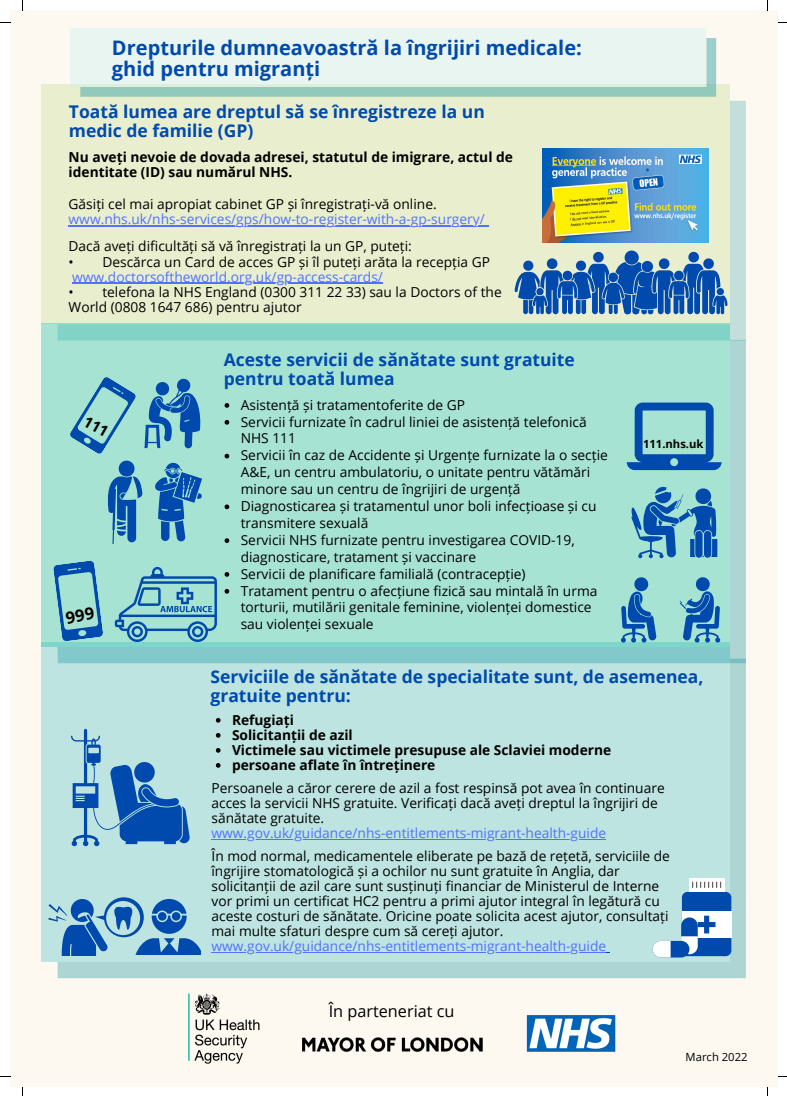
<style>
.page{position:relative;width:787px;height:1096px;background:#fff}
.page>*{position:absolute;margin:0;border:0;box-sizing:border-box;transform-origin:0 0}
.t1{font:700 20px "Open Sans";color:#004aad}
.t2{font:700 17.5px/18.8px "Open Sans";color:#004aad}
.t3{font:16.25px "Open Sans";color:#000}
.t4{font:13.75px/16.9px "Open Sans";color:#000}
.t5{font:700 13.75px/15.1px "Open Sans";color:#000}
.t6{font:13.75px "Open Sans";color:#5271ff}
.t7{font:700 11.25px "Open Sans";color:#000}
.t8{font:11.25px "Open Sans";color:#000}
.s1{color:#5271ff}
</style>
<div class="page">
<div style="left:10px;top:10px;width:768px;height:1076px;background:#fdf8f0"></div>
<div style="left:729px;top:101px;width:17px;height:239px;background:#c3dfdc"></div>
<div style="left:41px;top:84px;width:688px;height:240px;background:#e9efce"></div>
<div style="left:58px;top:663px;width:688px;height:315px;background:#add5d4"></div>
<div style="left:41px;top:642px;width:688px;height:319px;background:#bde4e1"></div>
<svg style="left:58px;top:340px;width:688px;height:323px;background:#90cccd"></svg>
<svg style="left:41px;top:323px;width:688px;height:323px;background:#a3e1d1"></svg>
<img style="left:542px;top:149px;width:166px;height:93px">
<svg style="left:71px;top:728px;width:119px;height:118px"></svg>
<svg style="left:621px;top:576px;width:35px;height:66px;background:#5a9cc1"></svg>
<svg style="left:679px;top:577px;width:41px;height:65px;background:#5c9ec1"></svg>
<svg style="left:514px;top:250px;width:213px;height:64px"></svg>
<svg style="left:631px;top:487px;width:86px;height:71px;background:#589ac1"></svg>
<div style="left:682px;top:891px;width:49px;height:65px;background:#004aad;border-radius:6px"></div>
<div style="left:689px;top:878px;width:35px;height:13px;background:#fff"></div>
<svg style="left:692px;top:882px;width:29px;height:5px"></svg>
<div style="left:682px;top:910px;width:49px;height:27px;background:#fff"></div>
<svg style="left:681px;top:915px;width:34px;height:39px"></svg>
<div style="left:653px;top:940px;width:36px;height:17px;background:#004aad;border-radius:8px"></div>
<svg style="left:653px;top:940px;width:18px;height:17px"></svg>
<svg style="left:48px;top:897px;width:153px;height:58px"></svg>
<svg style="left:627px;top:402px;width:94px;height:68px;background:#64a5c3"></svg>
<svg style="left:80px;top:38px;width:636px;height:59px;background:#94cabb"></svg>
<div style="left:71px;top:28px;width:635px;height:59px;background:#e9f5f0"></div>
<svg style="left:115px;top:567px;width:102px;height:75px;background:#7bbbc9"></svg>
<img style="left:302px;top:1037px;width:181px;height:15px">
<img style="left:526px;top:1015px;width:90px;height:35px">
<img style="left:188px;top:993px;width:72px;height:71px">
<svg style="left:225px;top:403px;width:4px;height:5px"></svg>
<svg style="left:225px;top:420px;width:4px;height:4px"></svg>
<svg style="left:225px;top:454px;width:4px;height:4px"></svg>
<svg style="left:225px;top:504px;width:4px;height:5px"></svg>
<svg style="left:225px;top:538px;width:4px;height:5px"></svg>
<svg style="left:225px;top:572px;width:4px;height:4px"></svg>
<svg style="left:225px;top:589px;width:4px;height:4px"></svg>
<hr style="left:69px;top:225px;width:416px;height:1px;background:#5271ff">
<hr style="left:72px;top:282px;width:311px;height:2px;background:#5271ff">
<svg style="left:216px;top:718px;width:5px;height:4px"></svg>
<svg style="left:216px;top:733px;width:5px;height:4px"></svg>
<svg style="left:216px;top:748px;width:5px;height:4px"></svg>
<svg style="left:216px;top:763px;width:5px;height:4px"></svg>
<hr style="left:211px;top:839px;width:395px;height:1px;background:#5271ff">
<hr style="left:211px;top:951px;width:395px;height:1px;background:#5271ff">
<svg style="left:53px;top:560px;width:51px;height:81px;background:#76b6c7"></svg>
<svg style="left:68px;top:375px;width:134px;height:169px;background:#7abac8"></svg>
<p class="t1" style="left:112px;top:33px;width:471px">Drepturile dumneavoastră la îngrijiri medicale:</p>
<p class="t1" style="left:112px;top:55px;width:210px">ghid pentru migranți</p>
<p class="t2" style="left:69px;top:102px;width:417px">Toată lumea are dreptul să se înregistreze la un medic de familie (GP)</p>
<p class="t5" style="left:69px;top:149px;width:446px">Nu aveți nevoie de dovada adresei, statutul de imigrare, actul de identitate (ID) sau numărul NHS.</p>
<p class="t4" style="left:69px;top:195px;width:370px">Găsiți cel mai apropiat cabinet GP și înregistrați-vă online.</p>
<p class="t6" style="left:69px;top:209px;width:418px">www.nhs.uk/nhs-services/gps/how-to-register-with-a-gp-surgery/</p>
<p class="t4" style="left:69px;top:238px;width:345px">Dacă aveți dificultăți să vă înregistrați la un GP, puteți:</p>
<p class="t4" style="left:69px;top:254px;width:423px;line-height:15.1px">• Descărca un Card de acces GP și îl puteți arăta la recepția GP <span class="s1">www.doctorsoftheworld.org.uk/gp-access-cards/</span></p>
<p class="t4" style="left:69px;top:284px;width:435px;line-height:15.1px">• telefona la NHS England (0300 311 22 33) sau la Doctors of the<br>World (0808 1647 686) pentru ajutor</p>
<p class="t2" style="left:224px;top:350px;width:352px">Aceste servicii de sănătate sunt gratuite pentru toată lumea</p>
<p class="t4" style="left:241px;top:396px;width:226px">Asistență și tratamentoferite de GP</p>
<p class="t4" style="left:241px;top:413px;width:347px">Servicii furnizate în cadrul liniei de asistență telefonică<br>NHS 111</p>
<p class="t4" style="left:241px;top:446px;width:369px">Servicii în caz de Accidente și Urgențe furnizate la o secție<br>A&amp;E, un centru ambulatoriu, o unitate pentru vătămări minore sau un centru de îngrijiri de urgență</p>
<p class="t4" style="left:241px;top:497px;width:357px">Diagnosticarea și tratamentul unor boli infecțioase și cu transmitere sexuală</p>
<p class="t4" style="left:241px;top:531px;width:335px">Servicii NHS furnizate pentru investigarea COVID-19, diagnosticare, tratament și vaccinare</p>
<p class="t4" style="left:241px;top:565px;width:286px">Servicii de planificare familială (contracepție)</p>
<p class="t4" style="left:241px;top:581px;width:358px">Tratament pentru o afecțiune fizică sau mintală în urma torturii, mutilării genitale feminine, violenței domestice sau violenței sexuale</p>
<p class="t7" style="left:643px;top:435px;width:62px">111.nhs.uk</p>
<p class="t2" style="left:211px;top:667px;width:494px">Serviciile de sănătate de specialitate sunt, de asemenea, gratuite pentru:</p>
<p class="t5" style="left:232px;top:711px;width:63px">Refugiați</p>
<p class="t5" style="left:232px;top:726px;width:122px">Solicitanții de azil</p>
<p class="t5" style="left:232px;top:741px;width:381px">Victimele sau victimele presupuse ale Sclaviei moderne</p>
<p class="t5" style="left:232px;top:756px;width:205px">persoane aflate în întreținere</p>
<p class="t4" style="left:211px;top:780px;width:455px;line-height:15px">Persoanele a căror cerere de azil a fost respinsă pot avea în continuare acces la servicii NHS gratuite. Verificați dacă aveți dreptul la îngrijiri de sănătate gratuite.</p>
<p class="t6" style="left:211px;top:823px;width:396px">www.gov.uk/guidance/nhs-entitlements-migrant-health-guide</p>
<p class="t4" style="left:211px;top:848px;width:460px;line-height:15px">În mod normal, medicamentele eliberate pe bază de rețetă, serviciile de îngrijire stomatologică și a ochilor nu sunt gratuite în Anglia, dar solicitanții de azil care sunt susținuți financiar de Ministerul de Interne vor primi un certificat HC2 pentru a primi ajutor integral în legătură cu aceste costuri de sănătate. Oricine poate solicita acest ajutor, consultați mai multe sfaturi despre cum să cereți ajutor.</p>
<p class="t6" style="left:211px;top:936px;width:396px">www.gov.uk/guidance/nhs-entitlements-migrant-health-guide</p>
<p class="t3" style="left:329px;top:999px;width:127px">În parteneriat cu</p>
<p class="t8" style="left:686px;top:1048px;width:63px">March 2022</p>
</div>
